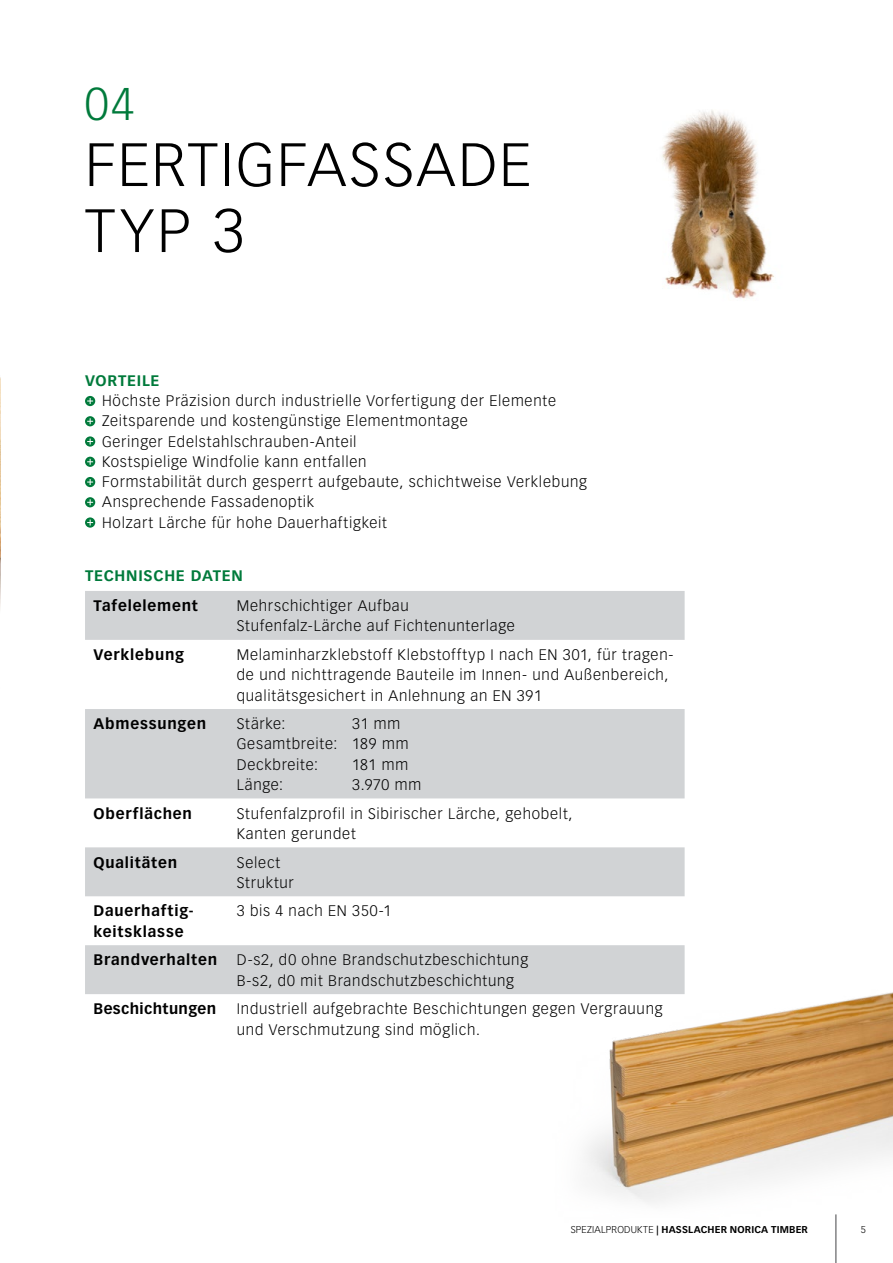
<style>
.page{position:relative;width:893px;height:1263px;background:#fff}
.page>*{position:absolute;margin:0;border:0;box-sizing:border-box;transform-origin:0 0}
.t1{font:300 60px/66px "Vectora LT Pro";letter-spacing:.035em;color:#000}
.t2{font:300 45px "Vectora LT Pro";color:#007a3b}
.t3{font:300 15px/20.2px "Vectora LT Pro";letter-spacing:.05em;color:#000}
.t4{font:700 15px/20.2px "Vectora LT Pro";letter-spacing:.055em;color:#000}
.t5{font:700 15px "Vectora LT Pro";letter-spacing:.05em;color:#007a3b}
.t6{font:700 15px "Vectora LT Pro";letter-spacing:.025em;color:#000}
.t7{font:700 9.75px "Vectora LT Pro";letter-spacing:.02em;color:#000}
.t8{font:300 9.75px "Vectora LT Pro";color:#000}
.s1{font-weight:300}
</style>
<div class="page">
<img style="left:662px;top:110px;width:112px;height:189px">
<img style="left:586px;top:992px;width:307px;height:271px">
<svg style="left:85px;top:591px;width:600px;height:403px;fill:#d1d3d5"></svg>
<img style="left:0;top:377px;width:1px;height:230px">
<svg style="left:85px;top:396px;width:10px;height:10px"></svg>
<svg style="left:87px;top:398px;width:6px;height:6px"></svg>
<svg style="left:85px;top:416px;width:10px;height:10px"></svg>
<svg style="left:87px;top:418px;width:6px;height:6px"></svg>
<svg style="left:85px;top:436px;width:10px;height:11px"></svg>
<svg style="left:87px;top:438px;width:6px;height:6px"></svg>
<svg style="left:85px;top:457px;width:10px;height:10px"></svg>
<svg style="left:87px;top:459px;width:6px;height:6px"></svg>
<svg style="left:85px;top:477px;width:10px;height:10px"></svg>
<svg style="left:87px;top:479px;width:6px;height:6px"></svg>
<svg style="left:85px;top:497px;width:10px;height:10px"></svg>
<svg style="left:87px;top:499px;width:6px;height:6px"></svg>
<svg style="left:85px;top:517px;width:10px;height:11px"></svg>
<svg style="left:87px;top:520px;width:6px;height:5px"></svg>
<hr style="left:835px;top:1214px;width:1px;height:49px;background:#58595b">
<h2 class="t2" style="left:85px;top:77px;width:51px">04</h2>
<h1 class="t1" style="left:85px;top:132px;width:448px">FERTIGFASSADE<br>TYP 3</h1>
<p class="t5" style="left:85px;top:371px;width:76px">VORTEILE</p>
<p class="t3" style="left:102px;top:391px;width:486px">Höchste Präzision durch industrielle Vorfertigung der Elemente Zeitsparende und kostengünstige Elementmontage<br>Geringer Edelstahlschrauben-Anteil<br>Kostspielige Windfolie kann entfallen<br>Formstabilität durch gesperrt aufgebaute, schichtweise Verklebung Ansprechende Fassadenoptik<br>Holzart Lärche für hohe Dauerhaftigkeit</p>
<p class="t5" style="left:85px;top:567px;width:159px">TECHNISCHE DATEN</p>
<p class="t4" style="left:94px;top:596px;width:106px">Tafelelement</p>
<p class="t3" style="left:237px;top:596px;width:280px">Mehrschichtiger Aufbau<br>Stufenfalz-Lärche auf Fichtenunterlage</p>
<p class="t4" style="left:94px;top:644px;width:92px">Verklebung</p>
<p class="t3" style="left:237px;top:644px;width:438px">Melaminharzklebstoff Klebstofftyp I nach EN 301, für tragen&shy;de und nichttragende Bauteile im Innen- und Außenbereich, qualitätsgesichert in Anlehnung an EN 391</p>
<p class="t4" style="left:94px;top:714px;width:114px">Abmessungen</p>
<p class="t3" style="left:237px;top:714px;width:50px">Stärke:</p>
<p class="t3" style="left:237px;top:714px;width:173px;text-indent:116px">31 mm<br>Gesamtbreite: 189 mm<br>Deckbreite:</p>
<p class="t3" style="left:352px;top:754px;width:57px">181 mm</p>
<p class="t3" style="left:237px;top:774px;width:48px">Länge:</p>
<p class="t3" style="left:352px;top:774px;width:70px">3.970 mm</p>
<p class="t4" style="left:94px;top:803px;width:100px">Oberflächen</p>
<p class="t3" style="left:237px;top:803px;width:337px">Stufenfalzprofil in Sibirischer Lärche, gehobelt,<br>Kanten gerundet</p>
<p class="t4" style="left:94px;top:852px;width:85px">Qualitäten</p>
<p class="t3" style="left:237px;top:852px;width:59px">Select<br>Struktur</p>
<p class="t4" style="left:94px;top:901px;width:102px">Dauerhaftig&shy;keitsklasse</p>
<p class="t3" style="left:237px;top:901px;width:156px">3 bis 4 nach EN 350-1</p>
<p class="t4" style="left:94px;top:950px;width:125px">Brandverhalten</p>
<p class="t3" style="left:237px;top:950px;width:293px">D-s2, d0 ohne Brandschutzbeschichtung<br>B-s2, d0 mit Brandschutzbeschichtung</p>
<p class="t6" style="left:94px;top:1000px;width:124px">Beschichtungen</p>
<p class="t3" style="left:237px;top:999px;width:427px">Industriell aufgebrachte Beschichtungen gegen Vergrauung und Verschmutzung sind möglich.</p>
<p class="t7" style="left:571px;top:1224px;width:239px"><span class="s1">SPEZIALPRODUKTE</span> | HASSLACHER NORICA TIMBER</p>
<p class="t8" style="left:861px;top:1224px;width:7px">5</p>
</div>
